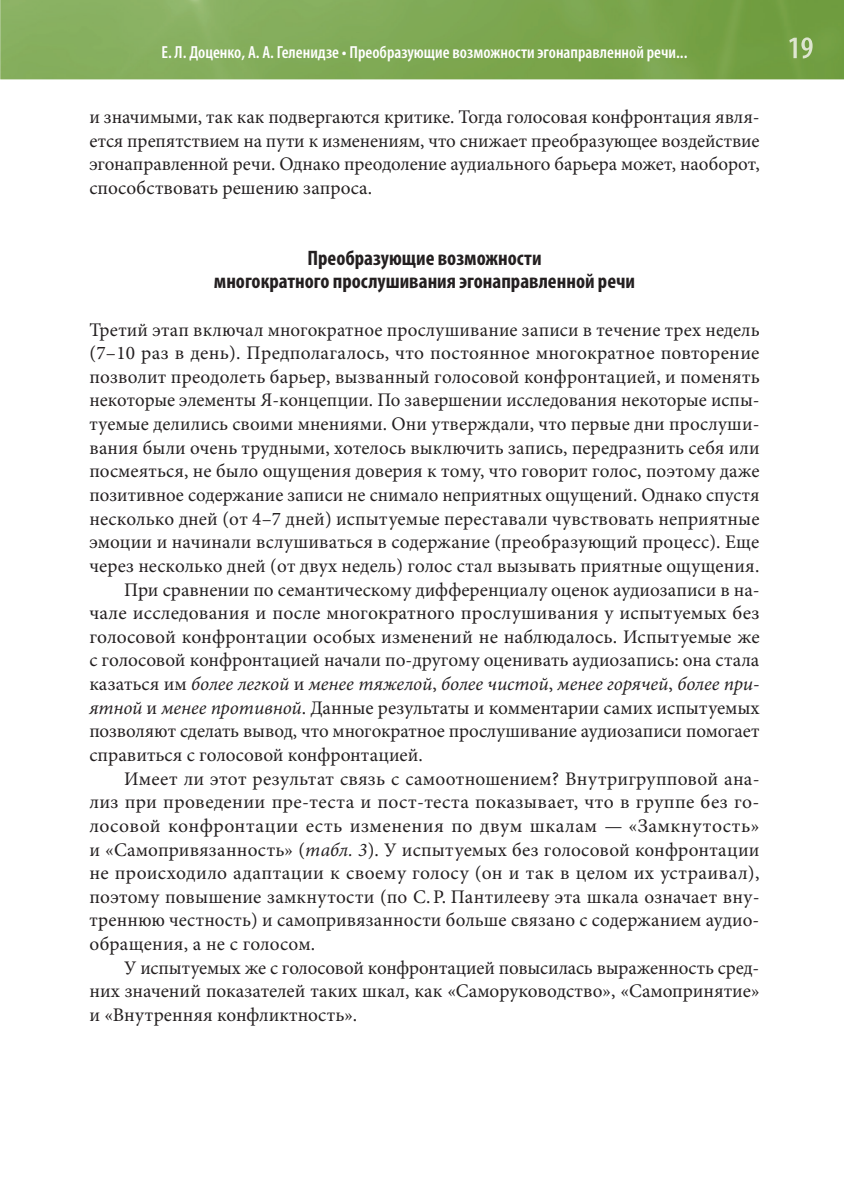
<style>
.page{position:relative;width:844px;height:1191px;background:#fff}
.page>*{position:absolute;margin:0;border:0;box-sizing:border-box;transform-origin:0 0}
.t1{font:700 condensed 21px/23.6px "Myriad Pro";color:#231f20;text-align:center}
.t2{font:19.25px/23.6px "Minion Pro";letter-spacing:.005em;color:#231f20;text-align:justify}
.t3{font:italic 19.25px "Minion Pro";letter-spacing:-.005em;color:#231f20}
.t4{font:19.25px "Minion Pro";letter-spacing:.025em;color:#231f20}
.t5{font:600 condensed 17.5px "Myriad Pro";color:#fff}
.s1{font-style:normal}
.s2{font-style:italic}
</style>
<div class="page">
<img style="left:0;top:0;width:843px;height:79px">
<img style="left:789px;top:37px;width:23px;height:21px">
<p class="t5" style="left:161px;top:41px;width:527px">Е. Л. Доценко, А. А. Геленидзе • Преобразующие возможности эгонаправленной речи...</p>
<p class="t2" style="left:89px;top:105px;width:671px">и значимыми, так как подвергаются критике. Тогда голосовая конфронтация явля&shy;ется препятствием на пути к изменениям, что снижает преобразующее воздействие эгонаправленной речи. Однако преодоление аудиального барьера может, наоборот, способствовать решению запроса.</p>
<p class="t1" style="left:214px;top:245px;width:422px">Преобразующие возможности<br>многократного прослушивания эгонаправленной речи</p>
<p class="t2" style="left:89px;top:318px;width:671px">Третий этап включал многократное прослушивание записи в течение трех недель</p>
<p class="t2" style="left:89px;top:341px;width:671px">(7–10 раз в день). Предполагалось, что постоянное многократное повторение</p>
<p class="t2" style="left:89px;top:365px;width:671px">позволит преодолеть барьер, вызванный голосовой конфронтацией, и поменять</p>
<p class="t2" style="left:89px;top:388px;width:671px">некоторые элементы Я-концепции. По завершении исследования некоторые испы-</p>
<p class="t2" style="left:89px;top:412px;width:671px">туемые делились своими мнениями. Они утверждали, что первые дни прослуши-</p>
<p class="t2" style="left:89px;top:436px;width:671px">вания были очень трудными, хотелось выключить запись, передразнить себя или</p>
<p class="t2" style="left:89px;top:459px;width:671px">посмеяться, не было ощущения доверия к тому, что говорит голос, поэтому даже</p>
<p class="t2" style="left:89px;top:483px;width:671px">позитивное содержание записи не снимало неприятных ощущений. Однако спустя</p>
<p class="t2" style="left:89px;top:507px;width:671px">несколько дней (от 4–7 дней) испытуемые переставали чувствовать неприятные</p>
<p class="t2" style="left:89px;top:530px;width:671px">эмоции и начинали вслушиваться в содержание (преобразующий процесс). Еще</p>
<p class="t2" style="left:89px;top:554px;width:671px">через несколько дней (от двух недель) голос стал вызывать приятные ощущения.</p>
<p class="t2" style="left:124px;top:577px;width:637px">При сравнении по семантическому дифференциалу оценок аудиозаписи в на-</p>
<p class="t2" style="left:89px;top:601px;width:671px">чале исследования и после многократного прослушивания у испытуемых без</p>
<p class="t2" style="left:89px;top:625px;width:671px">голосовой конфронтации особых изменений не наблюдалось. Испытуемые же</p>
<p class="t2" style="left:89px;top:648px;width:671px">с голосовой конфронтацией начали по-другому оценивать аудиозапись: она стала</p>
<p class="t3" style="left:89px;top:671px;width:671px"><span class="s1">казаться им</span> более легкой <span class="s1">и</span> менее тяжелой<span class="s1">,</span> более чистой<span class="s1">,</span> менее горячей<span class="s1">,</span> более при-</p>
<p class="t2" style="left:89px;top:696px;width:671px"><span class="s2">ятной</span> и <span class="s2">менее противной</span>. Данные результаты и комментарии самих испытуемых</p>
<p class="t2" style="left:89px;top:719px;width:671px">позволяют сделать вывод, что многократное прослушивание аудиозаписи помогает</p>
<p class="t2" style="left:89px;top:743px;width:335px">справиться с голосовой конфронтацией.</p>
<p class="t2" style="left:124px;top:766px;width:636px">Имеет ли этот результат связь с самоотношением? Внутригрупповой ана-</p>
<p class="t2" style="left:89px;top:790px;width:671px">лиз при проведении пре-теста и пост-теста показывает, что в группе без го-</p>
<p class="t4" style="left:89px;top:813px;width:671px">лосовой конфронтации есть изменения по двум шкалам — «Замкнутость»</p>
<p class="t2" style="left:89px;top:837px;width:671px">и «Самопривязанность» (<span class="s2">табл. 3</span>). У испытуемых без голосовой конфронтации</p>
<p class="t2" style="left:89px;top:861px;width:671px">не происходило адаптации к своему голосу (он и так в целом их устраивал),</p>
<p class="t2" style="left:89px;top:885px;width:671px">поэтому повышение замкнутости (по С. Р. Пантилееву эта шкала означает вну-</p>
<p class="t2" style="left:89px;top:908px;width:671px">треннюю честность) и самопривязанности больше связано с содержанием аудио-</p>
<p class="t2" style="left:89px;top:932px;width:227px">обращения, а не с голосом.</p>
<p class="t2" style="left:124px;top:955px;width:636px">У испытуемых же с голосовой конфронтацией повысилась выраженность сред-</p>
<p class="t2" style="left:89px;top:979px;width:671px">них значений показателей таких шкал, как «Саморуководство», «Самопринятие»</p>
<p class="t2" style="left:89px;top:1003px;width:269px">и «Внутренняя конфликтность».</p>
</div>
